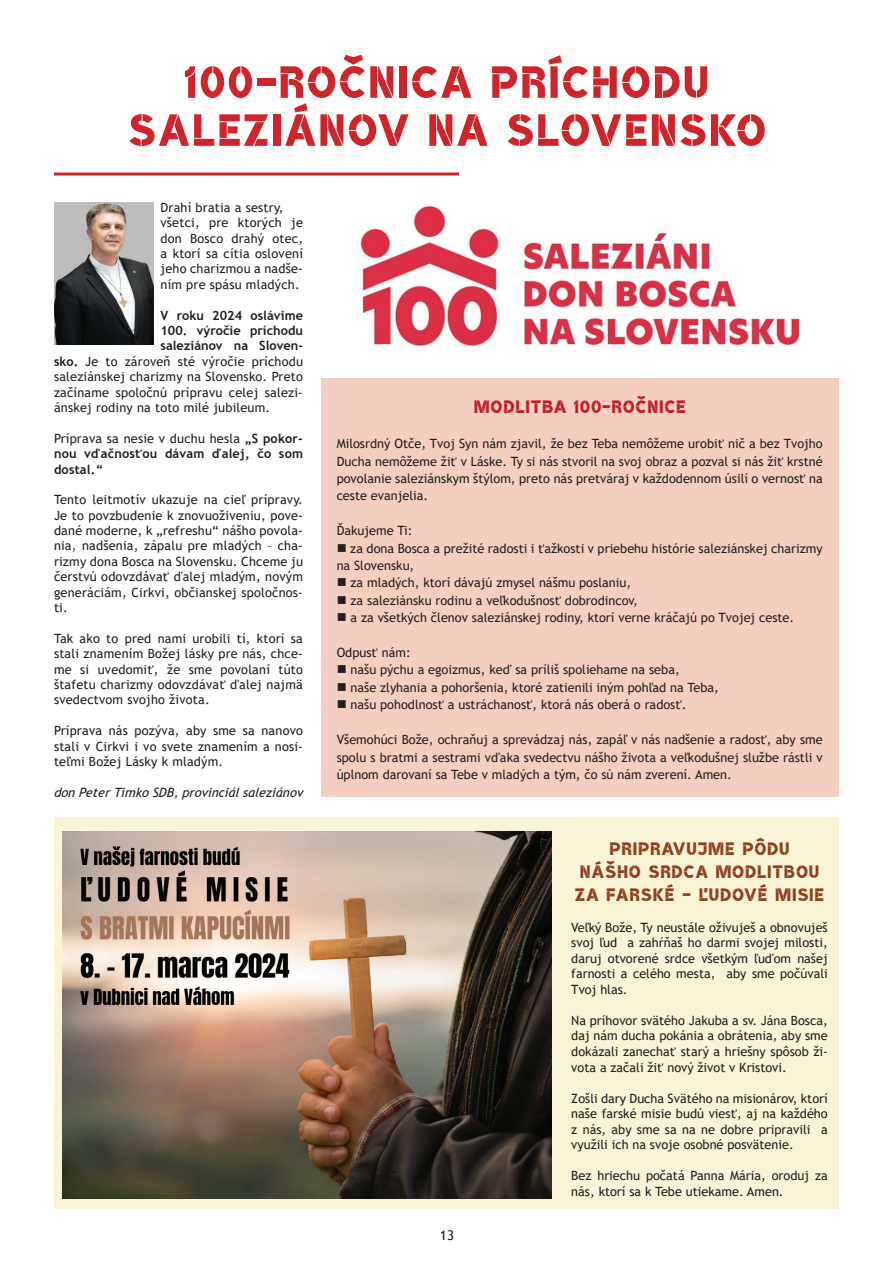
<style>
.page{position:relative;width:893px;height:1263px;background:#fff}
.page>*{position:absolute;margin:0;border:0;box-sizing:border-box;transform-origin:0 0}
.t1{font:60px/48px "Brosh K";letter-spacing:.06em;color:#d1232a;text-align:center}
.t2{font:24px/23px "Brosh K";letter-spacing:.06em;color:#8f421f;text-align:center}
.t3{font:24px "Brosh K";letter-spacing:.06em;color:#c02025}
.t4{font:13.5px "Trebuchet MS";color:#231f20}
.t5{font:12.75px/15.5px "Trebuchet MS";color:#231f20;text-align:justify}
.t6{font:700 12.75px/15.5px "Trebuchet MS";color:#231f20;text-align:justify}
.t7{font:italic 12.75px "Trebuchet MS";color:#231f20}
.s1{font-weight:700}
.s2{font-weight:400}
</style>
<div class="page">
<div style="left:322px;top:378px;width:517px;height:418px;background:#f4cfc0"></div>
<div style="left:54px;top:817px;width:785px;height:392px;background:#faf4d6"></div>
<img style="left:62px;top:831px;width:490px;height:367px">
<img style="left:360px;top:205px;width:440px;height:142px">
<hr style="left:54px;top:173px;width:405px;height:3px;background:#d1232a">
<img style="left:54px;top:203px;width:99px;height:141px">
<h1 class="t1" style="left:129px;top:59px;width:638px">100-ROČNICA PRÍCHODU<br>SALEZIÁNOV NA SLOVENSKO</h1>
<p class="t5" style="left:160px;top:200px;width:144px;text-align:left">Drahí bratia a sestry, všetci, pre ktorých je don Bosco drahý otec, a ktorí sa cítia oslovení jeho charizmou a nadše&shy;ním pre spásu mladých.</p>
<p class="t6" style="left:160px;top:307px;width:144px">V roku 2024 oslávime</p>
<p class="t6" style="left:160px;top:323px;width:144px">100. výročie príchodu</p>
<p class="t6" style="left:160px;top:338px;width:144px">saleziánov na Sloven-</p>
<p class="t5" style="left:54px;top:353px;width:250px"><span class="s1">sko.</span> Je to zároveň sté výročie príchodu</p>
<p class="t5" style="left:54px;top:369px;width:250px">saleziánskej charizmy na Slovensko. Preto</p>
<p class="t5" style="left:54px;top:384px;width:250px">začíname spoločnú prípravu celej salezi-</p>
<p class="t5" style="left:54px;top:400px;width:218px">ánskej rodiny na toto milé jubileum.</p>
<p class="t6" style="left:54px;top:430px;width:251px"><span class="s2">Príprava sa nesie v duchu hesla</span> „S pokor&shy;nou vďačnosťou dávam ďalej, čo som dostal.“</p>
<p class="t5" style="left:54px;top:492px;width:250px">Tento leitmotív ukazuje na cieľ prípravy.<br>Je to povzbudenie k znovuoživeniu, pove&shy;dané moderne, k „refreshu“ nášho povola&shy;nia, nadšenia, zápalu pre mladých – cha&shy;rizmy dona Bosca na Slovensku. Chceme ju čerstvú odovzdávať ďalej mladým, novým generáciám, Cirkvi, občianskej spoločnos&shy;ti.</p>
<p class="t5" style="left:54px;top:630px;width:250px">Tak ako to pred nami urobili tí, ktorí sa stali znamením Božej lásky pre nás, chce&shy;me si uvedomiť, že sme povolaní túto štafetu charizmy odovzdávať ďalej najmä svedectvom svojho života.</p>
<p class="t5" style="left:54px;top:723px;width:250px">Príprava nás pozýva, aby sme sa nanovo stali v Cirkvi i vo svete znamením a nosi&shy;teľmi Božej Lásky k mladým.</p>
<p class="t7" style="left:54px;top:784px;width:250px">don Peter Timko SDB, provinciál saleziánov</p>
<h2 class="t3" style="left:474px;top:394px;width:213px">MODLITBA 100-ROČNICE</h2>
<p class="t5" style="left:337px;top:435px;width:488px;line-height:17.4px">Milosrdný Otče, Tvoj Syn nám zjavil, že bez Teba nemôžeme urobiť nič a bez Tvojho Ducha nemôžeme žiť v Láske. Ty si nás stvoril na svoj obraz a pozval si nás žiť krstné povolanie saleziánskym štýlom, preto nás pretváraj v každodennom úsilí o vernosť na ceste evanjelia.</p>
<p class="t5" style="left:337px;top:523px;width:77px">Ďakujeme Ti:</p>
<p class="t5" style="left:337px;top:539px;width:487px;line-height:17.4px">■ za dona Bosca a prežité radosti i ťažkosti v priebehu histórie saleziánskej charizmy na Slovensku,</p>
<p class="t5" style="left:337px;top:575px;width:296px">■ za mladých, ktorí dávajú zmysel nášmu poslaniu,</p>
<p class="t5" style="left:337px;top:592px;width:303px">■ za saleziánsku rodinu a veľkodušnosť dobrodincov,</p>
<p class="t5" style="left:337px;top:610px;width:459px">■ a za všetkých členov saleziánskej rodiny, ktorí verne kráčajú po Tvojej ceste.</p>
<p class="t5" style="left:337px;top:645px;width:76px">Odpusť nám:</p>
<p class="t5" style="left:337px;top:662px;width:345px">■ našu pýchu a egoizmus, keď sa príliš spoliehame na seba,</p>
<p class="t5" style="left:337px;top:679px;width:384px">■ naše zlyhania a pohoršenia, ktoré zatienili iným pohľad na Teba,</p>
<p class="t5" style="left:337px;top:697px;width:351px">■ našu pohodlnosť a ustráchanosť, ktorá nás oberá o radosť.</p>
<p class="t5" style="left:337px;top:731px;width:488px;line-height:17.4px">Všemohúci Bože, ochraňuj a sprevádzaj nás, zapáľ v nás nadšenie a radosť, aby sme spolu s bratmi a sestrami vďaka svedectvu nášho života a veľkodušnej službe rástli v úplnom darovaní sa Tebe v mladých a tým, čo sú nám zverení. Amen.</p>
<p class="t4" style="left:440px;top:1226px;width:16px">13</p>
<h2 class="t2" style="left:575px;top:837px;width:250px">PRIPRAVUJME PÔDU<br>NÁŠHO SRDCA MODLITBOU<br>ZA FARSKÉ - ĽUDOVÉ MISIE</h2>
<p class="t5" style="left:571px;top:919px;width:258px">Veľký Bože, Ty neustále oživuješ a obnovuješ svoj ľud a zahŕňaš ho darmi svojej milosti, daruj otvorené srdce všetkým ľuďom našej farnosti a celého mesta, aby sme počúvali Tvoj hlas.</p>
<p class="t5" style="left:571px;top:1012px;width:258px">Na príhovor svätého Jakuba a sv. Jána Bosca, daj nám ducha pokánia a obrátenia, aby sme dokázali zanechať starý a hriešny spôsob ži&shy;vota a začali žiť nový život v Kristovi.</p>
<p class="t5" style="left:571px;top:1090px;width:258px">Zošli dary Ducha Svätého na misionárov, ktorí naše farské misie budú viesť, aj na každého z nás, aby sme sa na ne dobre pripravili a využili ich na svoje osobné posvätenie.</p>
<p class="t5" style="left:571px;top:1168px;width:258px">Bez hriechu počatá Panna Mária, oroduj za nás, ktorí sa k Tebe utiekame. Amen.</p>
</div>
